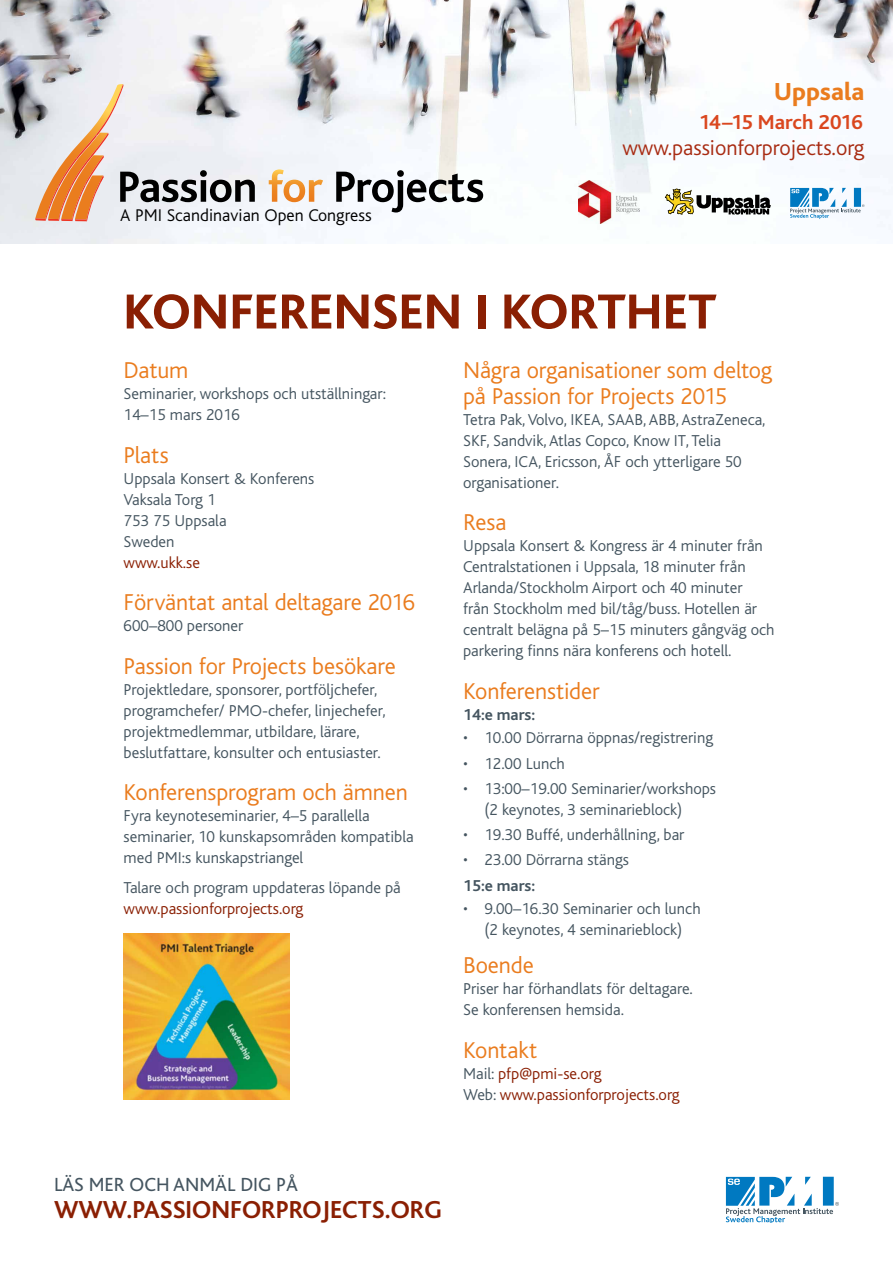
<style>
.page{position:relative;width:893px;height:1263px;background:#fff}
.page>*{position:absolute;margin:0;border:0;box-sizing:border-box;transform-origin:0 0}
.t1{font:800 51.45px "Bliss";letter-spacing:.01em;color:#8a1f03}
.t2{font:700 25.8px "Bliss";color:#8a1f03}
.t3{font:800 25.8px "Bliss";color:#ea7c1e}
.t4{font:300 24px/25.5px "Bliss";letter-spacing:-.005em;color:#ea7c1e}
.t5{font:300 22.2px "Bliss";color:#a82b12}
.t6{font:700 21.15px "Bliss";letter-spacing:-.015em;color:#da471f}
.t7{font:19.95px "Bliss";color:#455560}
.t8{font:300 17.7px "Bliss";letter-spacing:.005em;color:#000}
.t9{font:300 16.5px/21px "Bliss";color:#455560}
.t10{font:300 16.5px/21px "Bliss";color:#8a1f03}
.t11{font:700 16.5px "Bliss";color:#455560}
.s1{color:#455560}
</style>
<div class="page">
<img style="left:0;top:0;width:893px;height:244px">
<svg style="left:269px;top:169px;width:54px;height:33px"></svg>
<svg style="left:336px;top:170px;width:147px;height:42px"></svg>
<svg style="left:35px;top:84px;width:220px;height:137px"></svg>
<img style="left:579px;top:180px;width:61px;height:44px">
<svg style="left:790px;top:188px;width:74px;height:31px"></svg>
<svg style="left:665px;top:188px;width:106px;height:27px"></svg>
<img style="left:124px;top:933px;width:166px;height:167px">
<svg style="left:726px;top:1177px;width:113px;height:45px"></svg>
<h2 class="t3" style="left:774px;top:78px;width:92px">Uppsala</h2>
<p class="t6" style="left:699px;top:111px;width:165px">14–15 March 2016</p>
<p class="t8" style="left:120px;top:206px;width:253px">A PMI Scandinavian Open Congress</p>
<h3 class="t5" style="left:622px;top:136px;width:243px">www.passionforprojects.org</h3>
<h1 class="t1" style="left:124px;top:285px;width:594px">KONFERENSEN I KORTHET</h1>
<h3 class="t4" style="left:124px;top:358px;width:66px">Datum</h3>
<p class="t9" style="left:124px;top:384px;width:264px">Seminarier, workshops och utställningar:<br>14–15 mars 2016</p>
<h3 class="t4" style="left:124px;top:442px;width:47px">Plats</h3>
<p class="t9" style="left:124px;top:468px;width:192px">Uppsala Konsert &amp; Konferens<br>Vaksala Torg 1<br>753 75 Uppsala<br>Sweden</p>
<p class="t10" style="left:124px;top:552px;width:78px">www.ukk.se</p>
<h3 class="t4" style="left:124px;top:590px;width:293px">Förväntat antal deltagare 2016</h3>
<p class="t9" style="left:124px;top:616px;width:121px">600–800 personer</p>
<h3 class="t4" style="left:124px;top:654px;width:274px">Passion for Projects besökare</h3>
<p class="t9" style="left:124px;top:679px;width:264px">Projektledare, sponsorer, portföljchefer, programchefer/ PMO-chefer, linjechefer, projektmedlemmar, utbildare, lärare, beslutfattare, konsulter och entusiaster.</p>
<h3 class="t4" style="left:124px;top:780px;width:286px">Konferensprogram och ämnen</h3>
<p class="t9" style="left:124px;top:806px;width:292px">Fyra keynoteseminarier, 4–5 parallella seminarier, 10 kunskapsområden kompatibla med PMI:s kunskapstriangel</p>
<p class="t9" style="left:124px;top:877px;width:279px">Talare och program uppdateras löpande på</p>
<p class="t10" style="left:124px;top:898px;width:181px">www.passionforprojects.org</p>
<h3 class="t4" style="left:463px;top:358px;width:311px">Några organisationer som deltog på Passion for Projects 2015</h3>
<p class="t9" style="left:463px;top:409px;width:304px">Tetra Pak, Volvo, IKEA, SAAB, ABB, AstraZeneca, SKF, Sandvik, Atlas Copco, Know IT, Telia Sonera, ICA, Ericsson, ÅF och ytterligare 50 organisationer.</p>
<h3 class="t4" style="left:463px;top:510px;width:45px">Resa</h3>
<p class="t9" style="left:463px;top:536px;width:313px">Uppsala Konsert &amp; Kongress är 4 minuter från Centralstationen i Uppsala, 18 minuter från Arlanda/Stockholm Airport och 40 minuter<br>från Stockholm med bil/tåg/buss. Hotellen är centralt belägna på 5–15 minuters gångväg och parkering finns nära konferens och hotell.</p>
<h3 class="t4" style="left:463px;top:678px;width:138px">Konferenstider</h3>
<p class="t11" style="left:463px;top:706px;width:74px">14:e mars:</p>
<p class="t9" style="left:463px;top:728px;width:252px">• 10.00 Dörrarna öppnas/registrering</p>
<p class="t9" style="left:463px;top:753px;width:103px">• 12.00 Lunch</p>
<p class="t9" style="left:484px;top:778px;width:233px;text-indent:-21px">• 13:00–19.00 Seminarier/workshops (2 keynotes, 3 seminarieblock)</p>
<p class="t9" style="left:463px;top:824px;width:223px">• 19.30 Buffé, underhållning, bar</p>
<p class="t9" style="left:463px;top:850px;width:167px">• 23.00 Dörrarna stängs</p>
<p class="t11" style="left:463px;top:876px;width:74px">15:e mars:</p>
<p class="t9" style="left:463px;top:898px;width:239px;text-align:center">• 9.00–16.30 Seminarier och lunch (2 keynotes, 4 seminarieblock)</p>
<h3 class="t4" style="left:463px;top:953px;width:72px">Boende</h3>
<p class="t9" style="left:463px;top:979px;width:231px">Priser har förhandlats för deltagare.<br>Se konferensen hemsida.</p>
<h3 class="t4" style="left:463px;top:1038px;width:76px">Kontakt</h3>
<p class="t10" style="left:463px;top:1063px;width:218px"><span class="s1">Mail:</span> pfp@pmi-se.org<br><span class="s1">Web:</span> www.passionforprojects.org</p>
<p class="t7" style="left:54px;top:1174px;width:245px">LÄS MER OCH ANMÄL DIG PÅ</p>
<h2 class="t2" style="left:54px;top:1196px;width:389px">WWW.PASSIONFORPROJECTS.ORG</h2>
</div>
